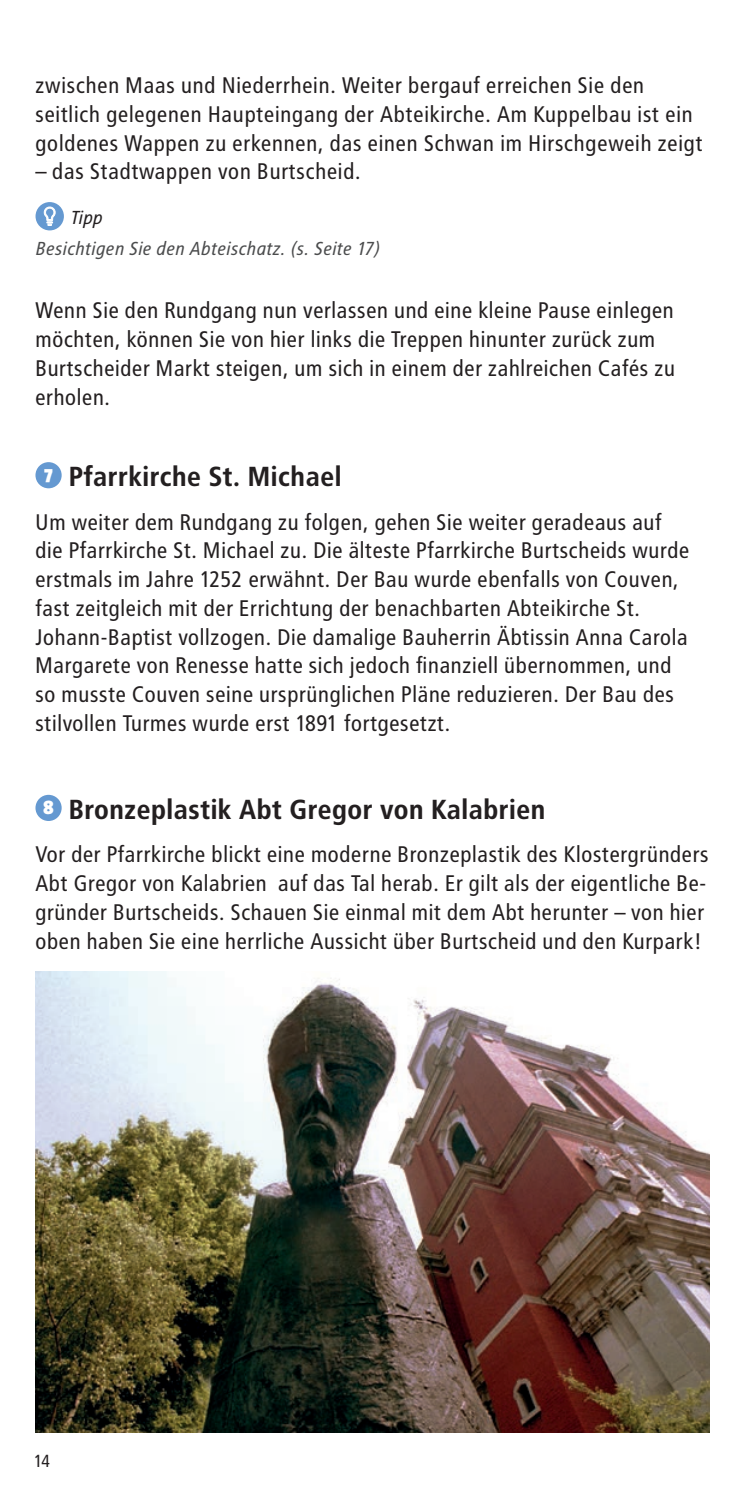
<style>
.page{position:relative;width:745px;height:1489px;background:#fff}
.page>*{position:absolute;margin:0;border:0;box-sizing:border-box;transform-origin:0 0}
.t1{font:700 27.5px "Transit";color:#231f20}
.t2{font:22.5px/28.8px "Transit";letter-spacing:-.005em;color:#231f20}
.t3{font:italic 18.75px "Transit";color:#4b4c4d}
.t4{font:italic 18.75px "Transit";color:#231f20}
.t5{font:17.5px "Transit";color:#231f20}
</style>
<div class="page">
<img style="left:35px;top:971px;width:674px;height:460px">
<div style="left:35px;top:462px;width:27px;height:26px;background:#6599d1;border-radius:50%"></div>
<div style="left:35px;top:794px;width:27px;height:27px;background:#6599d1;border-radius:50%"></div>
<div style="left:35px;top:202px;width:29px;height:28px;background:#6599d1;border-radius:50%"></div>
<svg style="left:43px;top:206px;width:13px;height:20px"></svg>
<p class="t2" style="left:35px;top:71px;width:669px">zwischen Maas und Niederrhein. Weiter bergauf erreichen Sie den seitlich gelegenen Haupteingang der Abteikirche. Am Kuppelbau ist ein goldenes Wappen zu erkennen, das einen Schwan im Hirschgeweih zeigt</p>
<p class="t2" style="left:35px;top:157px;width:327px">– das Stadtwappen von Burtscheid.</p>
<p class="t4" style="left:70px;top:206px;width:34px">Tipp</p>
<p class="t3" style="left:35px;top:237px;width:346px">Besichtigen Sie den Abteischatz. (s. Seite 17)</p>
<p class="t2" style="left:35px;top:296px;width:641px">Wenn Sie den Rundgang nun verlassen und eine kleine Pause einlegen möchten, können Sie von hier links die Treppen hinunter zurück zum Burtscheider Markt steigen, um sich in einem der zahlreichen Cafés zu erholen.</p>
<p class="t1" style="left:44px;top:460px;width:299px"><sup>7</sup> Pfarrkirche St. Michael</p>
<p class="t2" style="left:35px;top:507px;width:655px">Um weiter dem Rundgang zu folgen, gehen Sie weiter geradeaus auf die Pfarrkirche St. Michael zu. Die älteste Pfarrkirche Burtscheids wurde erstmals im Jahre 1252 erwähnt. Der Bau wurde ebenfalls von Couven, fast zeitgleich mit der Errichtung der benachbarten Abteikirche St.<br>Johann-Baptist vollzogen. Die damalige Bauherrin Äbtissin Anna Carola Margarete von Renesse hatte sich jedoch finanziell übernommen, und so musste Couven seine ursprünglichen Pläne reduzieren. Der Bau des stilvollen Turmes wurde erst 1891 fortgesetzt.</p>
<p class="t1" style="left:43px;top:792px;width:504px"><sup>8</sup> Bronzeplastik Abt Gregor von Kalabrien</p>
<p class="t2" style="left:35px;top:840px;width:675px">Vor der Pfarrkirche blickt eine moderne Bronzeplastik des Klostergründers Abt Gregor von Kalabrien auf das Tal herab. Er gilt als der eigentliche Be&shy;gründer Burtscheids. Schauen Sie einmal mit dem Abt herunter – von hier oben haben Sie eine herrliche Aussicht über Burtscheid und den Kurpark!</p>
<p class="t5" style="left:34px;top:1450px;width:18px">14</p>
</div>
